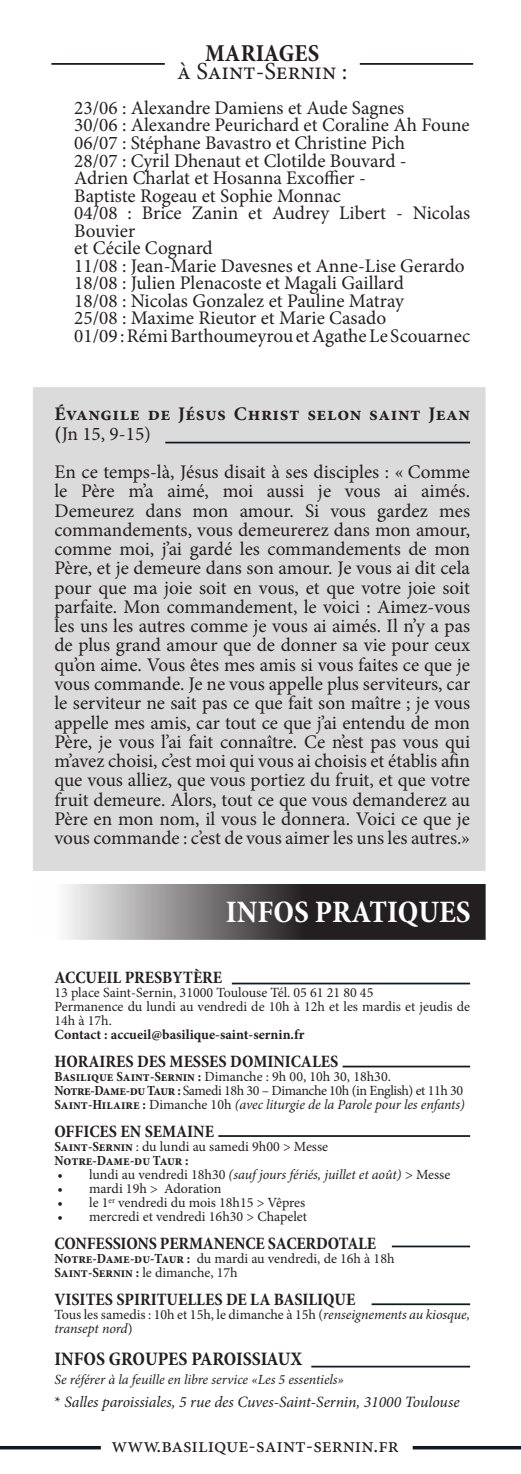
<style>
.page{position:relative;width:521px;height:1474px;background:#fff}
.page>*{position:absolute;margin:0;border:0;box-sizing:border-box;transform-origin:0 0}
.t1{font:700 condensed 31.5px "Minion Pro";color:#fff}
.t2{font:24.5px "Minion Pro";color:#231f20}
.t3{font:700 condensed 24.5px "Minion Pro";letter-spacing:.01em;color:#231f20}
.t4{font:21px "Minion Pro";color:#231f20}
.TEXTES_11{font:19.25px/19.2px "Minion Pro";color:#231f20}
.t5{font:700 19.25px "Minion Pro";letter-spacing:.03em;color:#231f20}
.t6{font:700 condensed 19.25px "Minion Pro";color:#231f20}
.t7{font:700 condensed 17.5px "Minion Pro";color:#231f20}
.t8{font:italic 15.75px "Minion Pro";letter-spacing:-.005em;color:#231f20}
.t9{font:14px/14px "Minion Pro";color:#231f20}
.t10{font:italic 14px "Minion Pro";letter-spacing:-.005em;color:#231f20}
.t11{font:14px "Minion Pro";letter-spacing:-.03em;color:#231f20}
.t12{font:700 14px "Minion Pro";letter-spacing:.005em;color:#231f20}
.t13{font:700 condensed 14px "Minion Pro";letter-spacing:-.005em;color:#231f20}
.s1{font-weight:700}
.s2{font-weight:700;font-stretch:condensed}
.s3{font-weight:700;font-style:normal;font-stretch:condensed}
.s4{font-style:normal}
.s5{font-style:italic}
</style>
<div class="page">
<div style="left:34px;top:388px;width:451px;height:482px;background:#dcdbdc"></div>
<svg style="left:66px;top:887px;width:417px;height:49px;background:#5e5b5c"></svg>
<div style="left:30px;top:884px;width:456px;height:55px;border:2px solid #231f20"></div>
<svg style="left:0;top:1446px;width:101px;height:3px"></svg>
<svg style="left:413px;top:1446px;width:108px;height:3px"></svg>
<hr style="left:165px;top:441px;width:305px;height:2px;background:#121921">
<hr style="left:218px;top:1135px;width:252px;height:1px;background:#121921">
<hr style="left:342px;top:1065px;width:128px;height:2px;background:#121921">
<hr style="left:392px;top:1245px;width:78px;height:2px;background:#121921">
<hr style="left:372px;top:1303px;width:98px;height:2px;background:#121921">
<hr style="left:232px;top:982px;width:238px;height:2px;background:#121921">
<hr style="left:311px;top:1365px;width:159px;height:2px;background:#121921">
<hr style="left:360px;top:63px;width:113px;height:2px;background:#121921">
<hr style="left:51px;top:63px;width:114px;height:2px;background:#121921">
<p class="t3" style="left:205px;top:37px;width:116px">MARIAGES</p>
<p class="t2" style="left:177px;top:55px;width:172px">à Saint-Sernin :</p>
<p class="TEXTES_11" style="left:74px;top:98px;width:331px">23/06 : Alexandre Damiens et Aude Sagnes</p>
<p class="TEXTES_11" style="left:74px;top:116px;width:397px">30/06 : Alexandre Peurichard et Coraline Ah Foune</p>
<p class="TEXTES_11" style="left:74px;top:133px;width:332px">06/07 : Stéphane Bavastro et Christine Pich</p>
<p class="TEXTES_11" style="left:74px;top:151px;width:334px">28/07 : Cyril Dhenaut et Clotilde Bouvard -</p>
<p class="TEXTES_11" style="left:74px;top:168px;width:293px">Adrien Charlat et Hosanna Excoffier -</p>
<p class="TEXTES_11" style="left:74px;top:186px;width:268px">Baptiste Rogeau et Sophie Monnac</p>
<p class="TEXTES_11" style="left:74px;top:204px;width:397px;line-height:17.5px">04/08 : Brice Zanin et Audrey Libert - Nicolas<br>Bouvier</p>
<p class="TEXTES_11" style="left:74px;top:238px;width:140px">et Cécile Cognard</p>
<p class="TEXTES_11" style="left:74px;top:256px;width:392px">11/08 : Jean-Marie Davesnes et Anne-Lise Gerardo</p>
<p class="TEXTES_11" style="left:74px;top:273px;width:331px">18/08 : Julien Plenacoste et Magali Gaillard</p>
<p class="TEXTES_11" style="left:74px;top:291px;width:331px">18/08 : Nicolas Gonzalez et Pauline Matray</p>
<p class="TEXTES_11" style="left:74px;top:308px;width:313px">25/08 : Maxime Rieutor et Marie Casado</p>
<p class="TEXTES_11" style="left:74px;top:326px;width:397px">01/09 : Rémi Barthoumeyrou et Agathe Le Scouarnec</p>
<p class="t5" style="left:54px;top:400px;width:417px">Évangile de Jésus Christ selon saint Jean</p>
<p class="TEXTES_11" style="left:54px;top:424px;width:98px"><span class="s1">(</span>Jn 15, 9-15)</p>
<p class="TEXTES_11" style="left:54px;top:462px;width:417px;text-align:justify">En ce temps-là, Jésus disait à ses disciples : « Comme le Père m’a aimé, moi aussi je vous ai aimés.<br>Demeurez dans mon amour. Si vous gardez mes commandements, vous demeurerez dans mon amour, comme moi, j’ai gardé les commandements de mon Père, et je demeure dans son amour. Je vous ai dit cela pour que ma joie soit en vous, et que votre joie soit parfaite. Mon commandement, le voici : Aimez-vous les uns les autres comme je vous ai aimés. Il n’y a pas de plus grand amour que de donner sa vie pour ceux qu’on aime. Vous êtes mes amis si vous faites ce que je vous commande. Je ne vous appelle plus serviteurs, car le serviteur ne sait pas ce que fait son maître ; je vous appelle mes amis, car tout ce que j’ai entendu de mon Père, je vous l’ai fait connaître. Ce n’est pas vous qui m’avez choisi, c’est moi qui vous ai choisis et établis afin que vous alliez, que vous portiez du fruit, et que votre fruit demeure. Alors, tout ce que vous demanderez au Père en mon nom, il vous le donnera. Voici ce que je vous commande : c’est de vous aimer les uns les autres.»</p>
<p class="t1" style="left:226px;top:890px;width:246px">INFOS PRATIQUES</p>
<p class="t7" style="left:54px;top:965px;width:169px">ACCUEIL PRESBYTÈRE</p>
<p class="t9" style="left:54px;top:985px;width:320px">13 place Saint-Sernin, 31000 Toulouse Tél. 05 61 21 80 45</p>
<p class="t9" style="left:54px;top:999px;width:417px">Permanence du lundi au vendredi de 10h à 12h et les mardis et jeudis de<br>14h à 17h.</p>
<p class="t12" style="left:54px;top:1024px;width:252px">Contact : accueil@basilique-saint-sernin.fr</p>
<p class="t7" style="left:54px;top:1049px;width:285px">HORAIRES DES MESSES DOMINICALES</p>
<p class="t9" style="left:54px;top:1069px;width:338px"><span class="s2">Basilique Saint-Sernin :</span> Dimanche : 9h 00, 10h 30, 18h30.</p>
<p class="t11" style="left:54px;top:1081px;width:410px"><span class="s2">Notre-Dame-du Taur :</span> Samedi 18h 30 – Dimanche 10h (in English) et 11h 30</p>
<p class="t10" style="left:54px;top:1095px;width:412px"><span class="s3">Saint-Hilaire :</span> <span class="s4">Dimanche 10h</span> (avec liturgie de la Parole pour les enfants)</p>
<p class="t7" style="left:54px;top:1119px;width:161px">OFFICES EN SEMAINE</p>
<p class="t9" style="left:54px;top:1139px;width:275px"><span class="s2">Saint-Sernin</span> : du lundi au samedi 9h00 &gt; Messe</p>
<p class="t13" style="left:54px;top:1151px;width:136px">Notre-Dame-du Taur :</p>
<p class="t10" style="left:58px;top:1165px;width:394px"><span class="s4">• lundi au vendredi 18h30</span> (sauf jours fériés, juillet et août) &gt; <span class="s4">Messe</span></p>
<p class="t9" style="left:58px;top:1181px;width:165px">• mardi 19h &gt; Adoration</p>
<p class="t9" style="left:58px;top:1195px;width:249px">• le 1<sup>er</sup> vendredi du mois 18h15 &gt; Vêpres</p>
<p class="t9" style="left:58px;top:1209px;width:251px">• mercredi et vendredi 16h30 &gt; Chapelet</p>
<p class="t7" style="left:54px;top:1231px;width:323px">CONFESSIONS PERMANENCE SACERDOTALE</p>
<p class="t9" style="left:54px;top:1251px;width:342px"><span class="s2">Notre-Dame-du-Taur :</span> du mardi au vendredi, de 16h à 18h</p>
<p class="t9" style="left:54px;top:1265px;width:185px"><span class="s2">Saint-Sernin :</span> le dimanche, 17h</p>
<p class="t7" style="left:54px;top:1287px;width:302px">VISITES SPIRITUELLES DE LA BASILIQUE</p>
<p class="t9" style="left:54px;top:1307px;width:417px">Tous les samedis : 10h et 15h, le dimanche à 15h (<span class="s5">renseignements au kiosque, transept nord</span>)</p>
<p class="t6" style="left:54px;top:1345px;width:249px">INFOS GROUPES PAROISSIAUX</p>
<p class="t10" style="left:54px;top:1369px;width:291px">Se référer à la feuille en libre service «Les 5 essentiels»</p>
<p class="t8" style="left:54px;top:1390px;width:407px"><span class="s4">*</span> Salles paroissiales, 5 rue des Cuves-Saint-Sernin, 31000 Toulouse</p>
<p class="t4" style="left:112px;top:1431px;width:289px">www.basilique-saint-sernin.fr</p>
</div>
